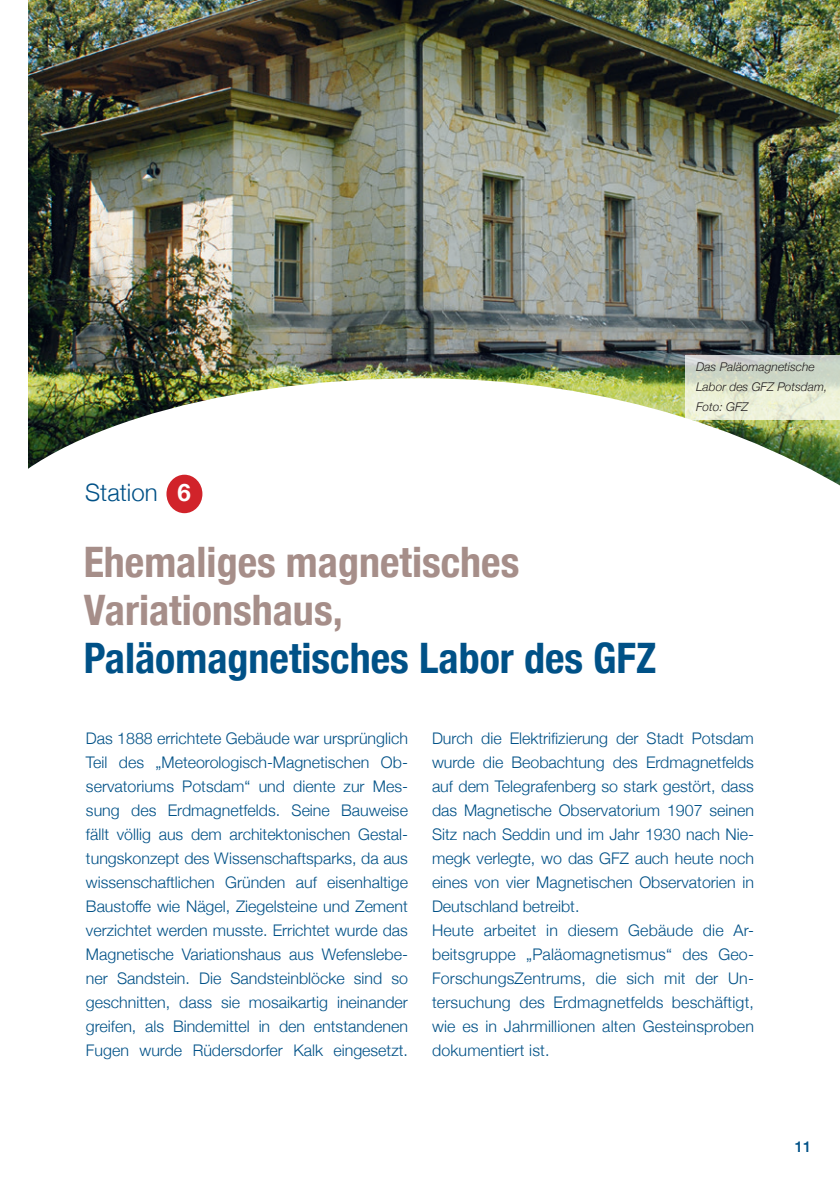
<style>
.page{position:relative;width:840px;height:1191px;background:#fff}
.page>*{position:absolute;margin:0;border:0;box-sizing:border-box;transform-origin:0 0}
.t1{font:700 condensed 42px/48px "Helvetica Neue";color:#a68e89}
.t2{font:700 condensed 42px "Helvetica Neue";color:#005187}
.t3{font:300 24px "Helvetica Neue";color:#005187}
.t4{font:300 16px/24px "Helvetica Neue";color:#005187;text-align:justify}
.t5{font:500 15px "Helvetica Neue";color:#005187}
.t6{font:italic 300 12px/20px "Helvetica Neue";color:#231f20}
.s1{font-weight:700;color:#fff}
</style>
<div class="page">
<img style="left:28px;top:0;width:811px;height:378px">
<svg style="left:28px;top:378px;width:811px;height:136px"></svg>
<svg style="left:685px;top:355px;width:154px;height:65px;background:#dde2d0"></svg>
<div style="left:166px;top:475px;width:36px;height:38px;background:#d1232a;border-radius:50%"></div>
<h2 class="t3" style="left:85px;top:473px;width:107px">Station <span class="s1">6</span></h2>
<h1 class="t1" style="left:84px;top:535px;width:437px">Ehemaliges magnetisches<br>Variationshaus,</h1>
<h1 class="t2" style="left:84px;top:623px;width:573px">Paläomagnetisches Labor des GFZ</h1>
<p class="t6" style="left:695px;top:356px;width:133px">Das Paläomagnetische<br>Labor des GFZ Potsdam,<br>Foto: GFZ</p>
<p class="t4" style="left:86px;top:725px;width:323px">Das 1888 errichtete Gebäude war ursprünglich Teil des „Meteorologisch-Magnetischen Ob&shy;servatoriums Potsdam“ und diente zur Mes&shy;sung des Erdmagnetfelds. Seine Bauweise fällt völlig aus dem architektonischen Gestal&shy;tungskonzept des Wissenschaftsparks, da aus wissenschaftlichen Gründen auf eisenhaltige Baustoffe wie Nägel, Ziegelsteine und Zement verzichtet werden musste. Errichtet wurde das Magnetische Variationshaus aus Wefenslebe&shy;ner Sandstein. Die Sandsteinblöcke sind so geschnitten, dass sie mosaikartig ineinander greifen, als Bindemittel in den entstandenen Fugen wurde Rüdersdorfer Kalk eingesetzt.</p>
<p class="t4" style="left:432px;top:725px;width:323px;text-align:left">Durch die Elektrifizierung der Stadt Potsdam wurde die Beobachtung des Erdmagnetfelds auf dem Telegrafenberg so stark gestört, dass das Magnetische Observatorium 1907 seinen Sitz nach Seddin und im Jahr 1930 nach Nie&shy;megk verlegte, wo das GFZ auch heute noch eines von vier Magnetischen Observatorien in Deutschland betreibt.<br>Heute arbeitet in diesem Gebäude die Ar&shy;beitsgruppe „Paläomagnetismus“ des Geo-ForschungsZentrums, die sich mit der Un&shy;tersuchung des Erdmagnetfelds beschäftigt, wie es in Jahrmillionen alten Gesteinsproben dokumentiert ist.</p>
<p class="t5" style="left:794px;top:1135px;width:18px">11</p>
</div>
